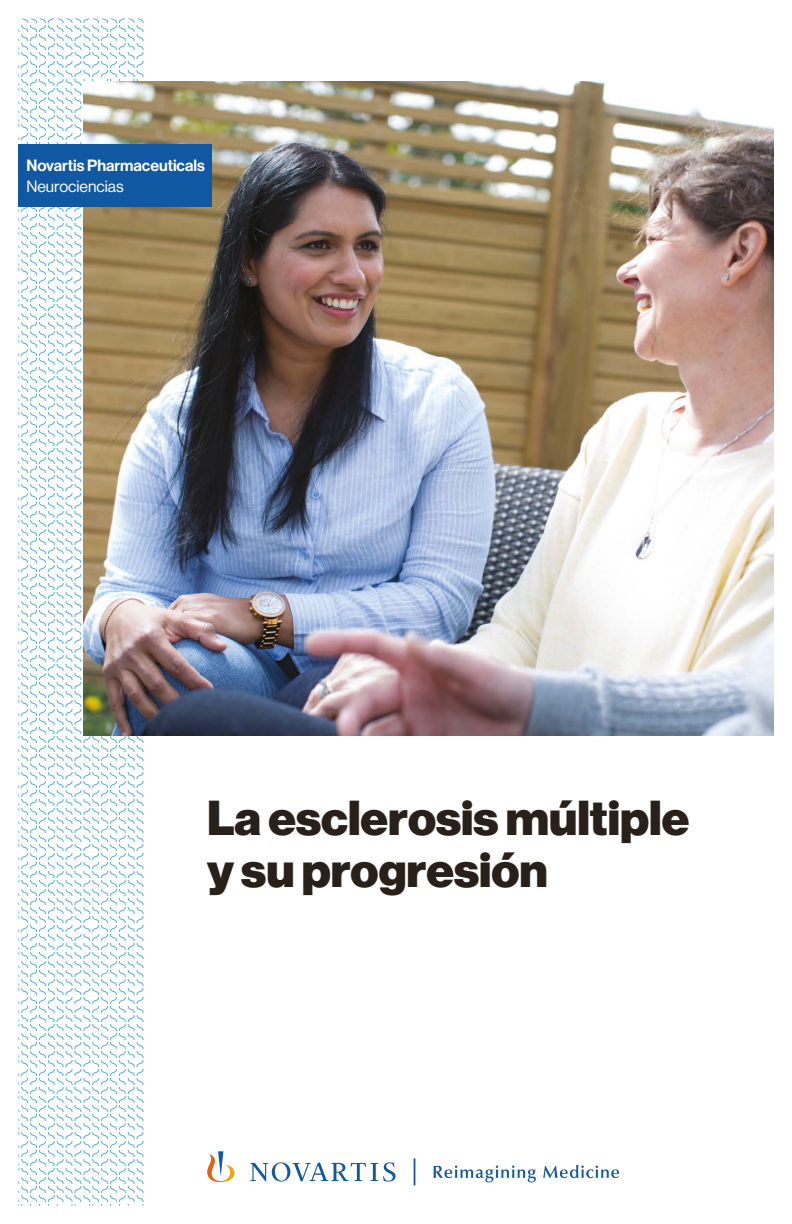
<style>
.page{position:relative;width:792px;height:1224px;background:#fff}
.page>*{position:absolute;margin:0;border:0;box-sizing:border-box;transform-origin:0 0}
.t1{font:900 48px/52px "Volta Modern Display 95";color:#29201a}
.t2{font:500 16px "Volta Modern Display 65";color:#fff}
.t3{font:16px "Volta Modern Display 55 Roman";color:#fff}
</style>
<div class="page">
<svg style="left:18px;top:18px;width:126px;height:1188px"></svg>
<img style="left:83px;top:81px;width:691px;height:654px">
<div style="left:18px;top:144px;width:194px;height:63px;background:#1158a2"></div>
<svg style="left:207px;top:1151px;width:189px;height:31px"></svg>
<svg style="left:434px;top:1166px;width:102px;height:16px"></svg>
<svg style="left:543px;top:1165px;width:76px;height:13px"></svg>
<svg style="left:414px;top:1158px;width:1px;height:27px"></svg>
<p class="t2" style="left:26px;top:156px;width:180px">Novartis Pharmaceuticals</p>
<p class="t3" style="left:26px;top:178px;width:99px">Neurociencias</p>
<p class="t1" style="left:207px;top:792px;width:484px">La esclerosis múltiple y su progresión</p>
</div>
